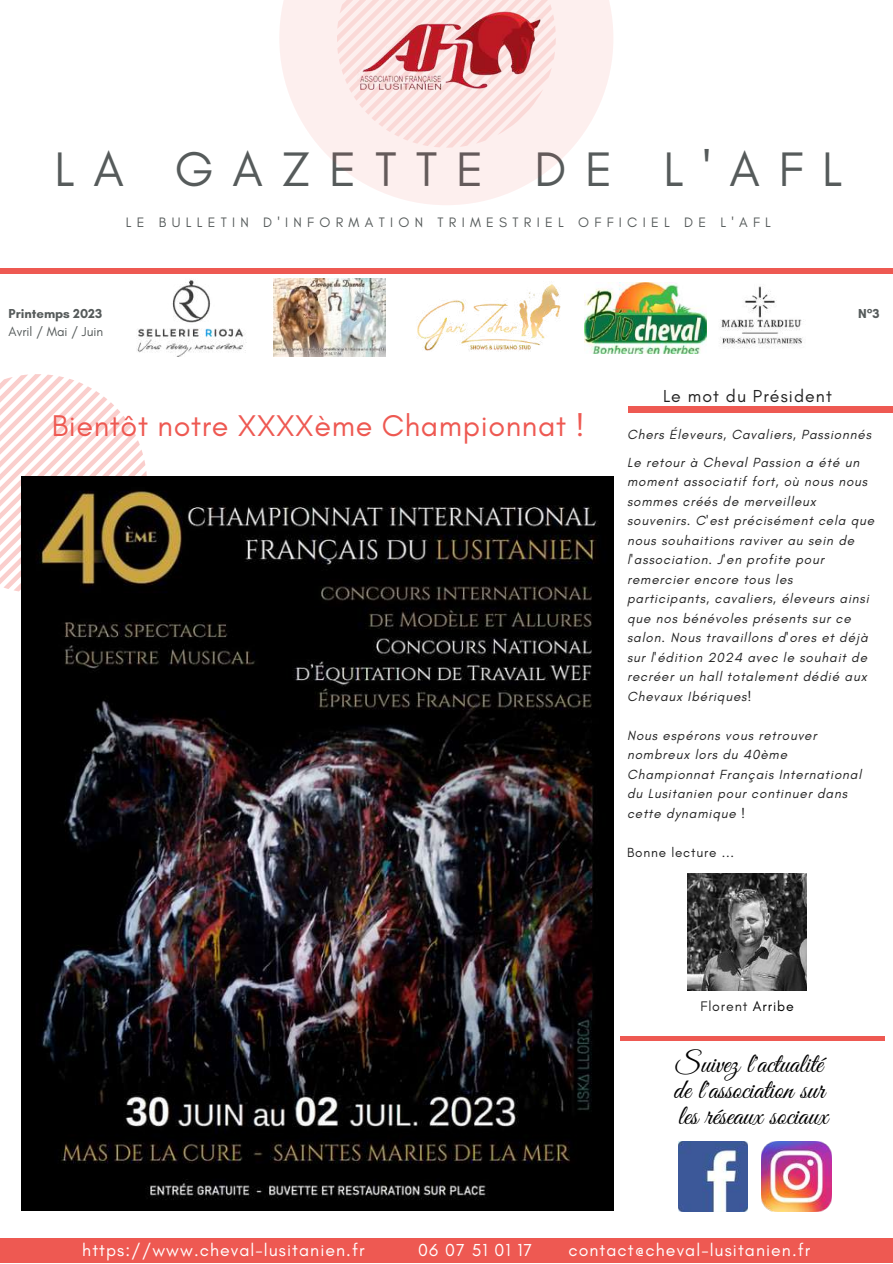
<style>
.page{position:relative;width:893px;height:1264px;background:#fff}
.page>*{position:absolute;margin:0;border:0;box-sizing:border-box;transform-origin:0 0}
.t1{font:49.35px "Glacial Indifference";letter-spacing:.38em;color:#565b5b}
.t2{font:30.45px "Glacial Indifference";letter-spacing:.02em;color:#ee5952}
.t3{font:28.05px/26px "Great Vibes";color:#000}
.t4{font:17.7px "Glacial Indifference";letter-spacing:.06em;color:#fff}
.t5{font:17.7px "Glacial Indifference";letter-spacing:.06em;color:#222}
.t6{font:14.1px "Glacial Indifference";letter-spacing:.06em;color:#222}
.t7{font:13.95px "Glacial Indifference";letter-spacing:.38em;color:#565b5b}
.t8{font:italic 13.5px/19.5px "Glacial Indifference";letter-spacing:.06em;color:#222}
.t9{font:13.5px "Glacial Indifference";letter-spacing:.06em;color:#222}
.t10{font:700 13.2px "Glacial Indifference";color:#565b5b}
.t11{font:13.2px "Glacial Indifference";color:#565b5b}
.s1{color:#000}
</style>
<div class="page">
<div style="left:279px;top:0;width:334px;height:205px;background:linear-gradient(to right,#fef3f2,#fef3f3)"></div>
<svg style="left:337px;top:0;width:219px;height:148px;background:#fbe7e5"></svg>
<svg style="left:0;top:374px;width:147px;height:219px"></svg>
<div style="left:0;top:268px;width:892px;height:5px;background:#ee5952"></div>
<div style="left:0;top:1237px;width:892px;height:25px;background:#ee5952"></div>
<div style="left:628px;top:406px;width:264px;height:6px;background:#ee5952"></div>
<img style="left:358px;top:12px;width:192px;height:78px">
<hr style="left:620px;top:1036px;width:264px;height:4px;background:#ee5952">
<img style="left:687px;top:873px;width:119px;height:117px">
<img style="left:678px;top:1141px;width:69px;height:70px">
<img style="left:761px;top:1141px;width:70px;height:70px">
<img style="left:137px;top:279px;width:110px;height:77px">
<img style="left:417px;top:284px;width:144px;height:68px">
<img style="left:22px;top:476px;width:591px;height:734px">
<img style="left:273px;top:279px;width:112px;height:77px">
<img style="left:585px;top:283px;width:122px;height:70px">
<img style="left:720px;top:286px;width:83px;height:62px">
<h1 class="t1" style="left:54px;top:139px;width:789px">LA GAZETTE DE L'AFL</h1>
<p class="t7" style="left:126px;top:213px;width:646px">LE BULLETIN D'INFORMATION TRIMESTRIEL OFFICIEL DE L'AFL</p>
<p class="t10" style="left:9px;top:305px;width:95px">Printemps 2023</p>
<p class="t11" style="left:9px;top:323px;width:96px">Avril / Mai / Juin</p>
<p class="t10" style="left:858px;top:305px;width:23px">N°3</p>
<h3 class="t5" style="left:663px;top:385px;width:170px">Le mot du Président</h3>
<h2 class="t2" style="left:52px;top:407px;width:534px">Bientôt notre XXXXème Championnat !</h2>
<p class="t8" style="left:627px;top:420px;width:245px;line-height:28px">Chers Éleveurs, Cavaliers, Passionnés<br>Le retour à Cheval Passion a été un</p>
<p class="t8" style="left:627px;top:472px;width:249px">moment associatif fort, où nous nous sommes créés de merveilleux souvenirs. C'est précisément cela que nous souhaitions raviver au sein de l'association. J'en profite pour remercier encore tous les participants, cavaliers, éleveurs ainsi que nos bénévoles présents sur ce salon. Nous travaillons d'ores et déjà sur l'édition 2024 avec le souhait de recréer un hall totalement dédié aux Chevaux Ibériques!</p>
<p class="t8" style="left:627px;top:725px;width:236px">Nous espérons vous retrouver nombreux lors du 40ème<br>Championnat Français International du Lusitanien pour continuer dans cette dynamique !</p>
<p class="t9" style="left:627px;top:843px;width:108px">Bonne lecture ...</p>
<p class="t6" style="left:700px;top:997px;width:95px">Florent <span class="s1">Arribe</span></p>
<h3 class="t3" style="left:673px;top:1052px;width:155px">Suivez l'actualité de l'association sur les réseaux sociaux</h3>
<h3 class="t4" style="left:82px;top:1239px;width:284px">https://www.cheval-lusitanien.fr</h3>
<h3 class="t4" style="left:418px;top:1239px;width:116px">06 07 51 01 17</h3>
<h3 class="t4" style="left:568px;top:1239px;width:243px">contact@cheval-lusitanien.fr</h3>
</div>
